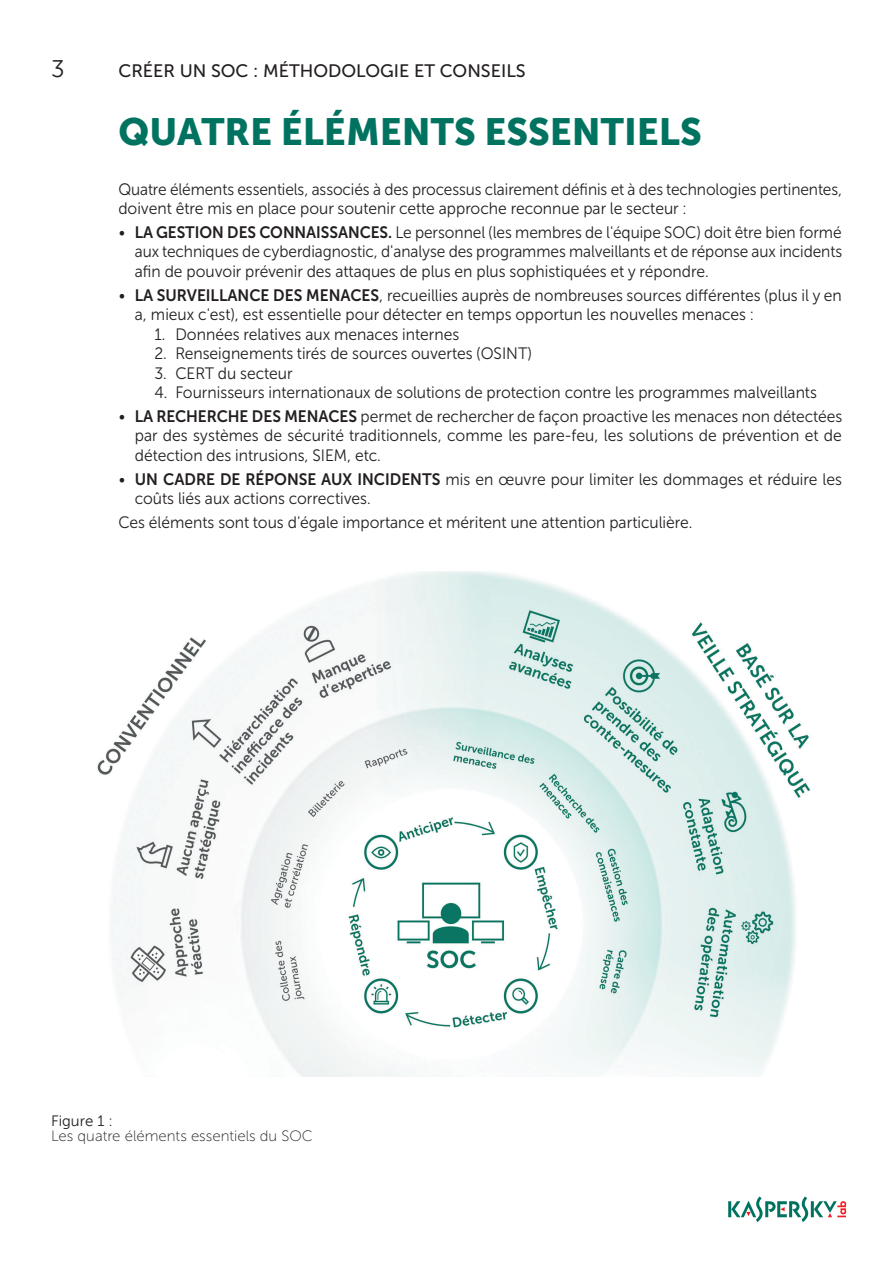
<style>
.page{position:relative;width:893px;height:1263px;background:#fff}
.page>*{position:absolute;margin:0;border:0;box-sizing:border-box;transform-origin:0 0}
.t1{font:37.5px "Museo Sans 900";color:#007360}
.t2{font:24px "Museo Sans 300";color:#231f20}
.t3{font:18px "Museo Sans 500";color:#231f20}
.t4{font:16.5px/19.5px "Museo Sans Cyrl 300";color:#231f20;scale:.95 1}
.t5{font:16.5px/19.5px "Museo Sans Cyrl 300";color:#231f20;scale:.94 1}
.t6{font:15px "Museo Sans 100";color:#231f20}
.t7{font:15px "Museo Sans 300";color:#231f20}
.s1{font-family:"Museo Sans Cyrl 700"}
</style>
<div class="page">
<svg style="left:728px;top:1196px;width:118px;height:26px"></svg>
<img style="left:97px;top:571px;width:713px;height:506px">
<h2 class="t2" style="left:51px;top:55px;width:15px">3</h2>
<p class="t3" style="left:118px;top:60px;width:409px">CRÉER UN SOC : MÉTHODOLOGIE ET CONSEILS</p>
<h1 class="t1" style="left:118px;top:110px;width:585px">QUATRE ÉLÉMENTS ESSENTIELS</h1>
<p class="t5" style="left:118px;top:179px;width:771px">Quatre éléments essentiels, associés à des processus clairement définis et à des technologies pertinentes, doivent être mis en place pour soutenir cette approche reconnue par le secteur :</p>
<p class="t5" style="left:135px;top:223px;width:754px;text-align:justify;text-indent:-16px">• <span class="s1">LA GESTION DES CONNAISSANCES.</span> Le personnel (les membres de l'équipe SOC) doit être bien formé aux techniques de cyberdiagnostic, d'analyse des programmes malveillants et de réponse aux incidents afin de pouvoir prévenir des attaques de plus en plus sophistiquées et y répondre.</p>
<p class="t4" style="left:135px;top:285px;width:746px;text-indent:-17px">• <span class="s1">LA SURVEILLANCE DES MENACES</span>, recueillies auprès de nombreuses sources différentes (plus il y en a, mieux c'est), est essentielle pour détecter en temps opportun les nouvelles menaces :</p>
<p class="t4" style="left:154px;top:324px;width:323px">1. Données relatives aux menaces internes</p>
<p class="t4" style="left:154px;top:344px;width:399px">2. Renseignements tirés de sources ouvertes (OSINT)</p>
<p class="t4" style="left:154px;top:363px;width:147px">3. CERT du secteur</p>
<p class="t4" style="left:154px;top:383px;width:699px">4. Fournisseurs internationaux de solutions de protection contre les programmes malveillants</p>
<p class="t4" style="left:135px;top:407px;width:746px;text-align:justify;text-indent:-16px">• <span class="s1">LA RECHERCHE DES MENACES</span> permet de rechercher de façon proactive les menaces non détectées par des systèmes de sécurité traditionnels, comme les pare-feu, les solutions de prévention et de détection des intrusions, SIEM, etc.</p>
<p class="t4" style="left:135px;top:469px;width:746px;text-indent:-17px">• <span class="s1">UN CADRE DE RÉPONSE AUX INCIDENTS</span> mis en œuvre pour limiter les dommages et réduire les coûts liés aux actions correctives.</p>
<p class="t4" style="left:118px;top:513px;width:606px">Ces éléments sont tous d'égale importance et méritent une attention particulière.</p>
<p class="t7" style="left:51px;top:1112px;width:63px">Figure 1 :</p>
<p class="t6" style="left:51px;top:1127px;width:263px">Les quatre éléments essentiels du SOC</p>
</div>
